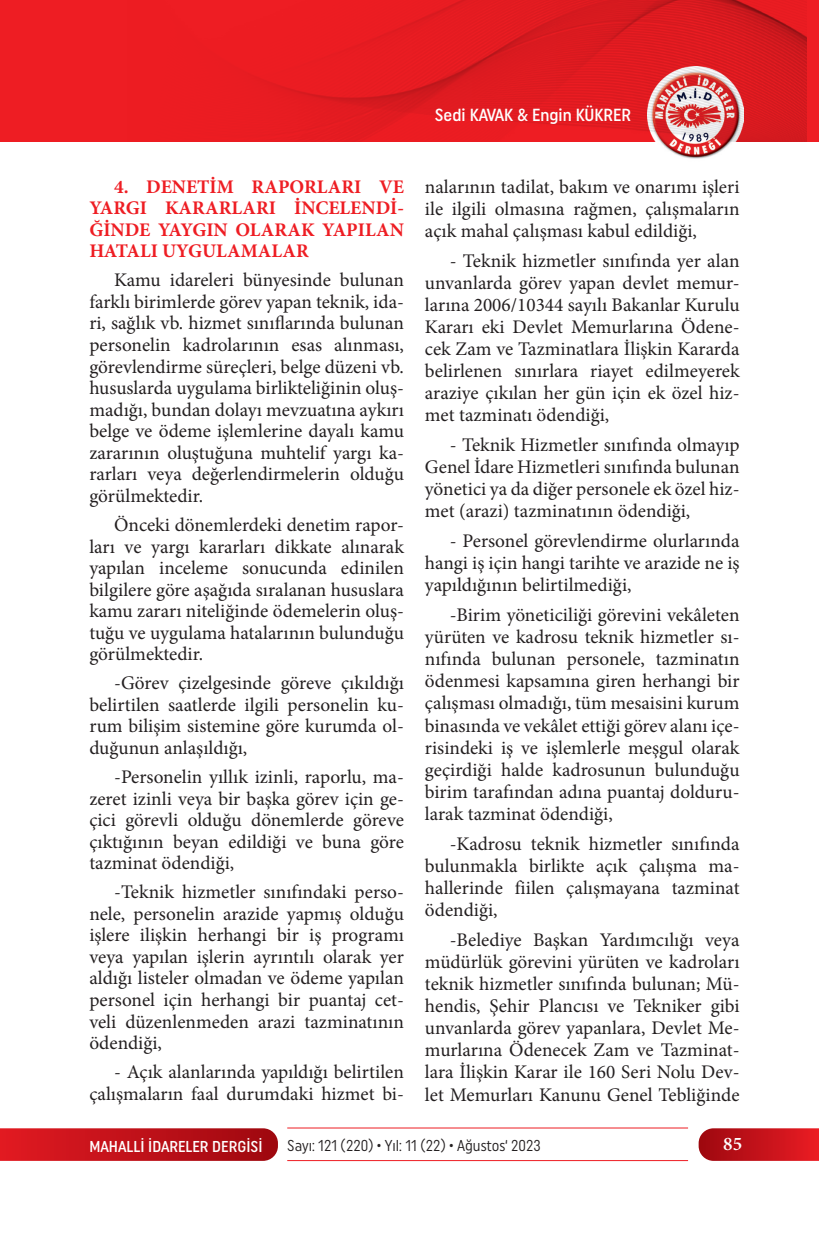
<style>
.page{position:relative;width:819px;height:1241px;background:#fff}
.page>*{position:absolute;margin:0;border:0;box-sizing:border-box;transform-origin:0 0}
.t1{font:19.25px/22.1px "Minion Pro";color:#231f20;text-align:justify}
.t2{font:700 19.25px/21.5px "Minion Pro";color:#ee1d23;text-align:justify}
.t3{font:600 19.25px "Minion Pro";color:#fff}
.t4{font:500 17.5px "Uniform Condensed";color:#fff}
.t5{font:15.75px "Uniform Condensed";color:#231f20;scale:.95 1}
.t6{font:500 15.75px "Uniform Condensed";color:#fff}
</style>
<div class="page">
<svg style="left:0;top:1128px;width:278px;height:32px;background:#c1151c"></svg>
<svg style="left:698px;top:1128px;width:121px;height:32px;background:#c61a22"></svg>
<hr style="left:287px;top:1127px;width:401px;height:1px;background:#ee1d23">
<hr style="left:287px;top:1159px;width:401px;height:1px;background:#ee1d23">
<div style="left:0;top:0;width:819px;height:141px;background:#ee1d23"></div>
<img style="left:647px;top:141px;width:96px;height:18px">
<img style="left:256px;top:0;width:550px;height:141px">
<p class="t4" style="left:435px;top:105px;width:198px">Sedi KAVAK &amp; Engin KÜKRER</p>
<p class="t2" style="left:89px;top:175px;width:316px;text-indent:25px">4. DENETİM RAPORLARI VE YARGI KARARLARI İNCELENDİ-ĞİNDE YAYGIN OLARAK YAPILAN HATALI UYGULAMALAR</p>
<p class="t1" style="left:89px;top:269px;width:316px;line-height:21.5px;text-indent:25px">Kamu idareleri bünyesinde bulunan farklı birimlerde görev yapan teknik, ida&shy;ri, sağlık vb. hizmet sınıflarında bulunan personelin kadrolarının esas alınması, görevlendirme süreçleri, belge düzeni vb. hususlarda uygulama birlikteliğinin oluş&shy;madığı, bundan dolayı mevzuatına aykırı belge ve ödeme işlemlerine dayalı kamu zararının oluştuğuna muhtelif yargı ka&shy;rarları veya değerlendirmelerin olduğu görülmektedir.</p>
<p class="t1" style="left:89px;top:514px;width:316px;line-height:21.5px;text-indent:25px">Önceki dönemlerdeki denetim rapor&shy;ları ve yargı kararları dikkate alınarak yapılan inceleme sonucunda edinilen bilgilere göre aşağıda sıralanan hususlara kamu zararı niteliğinde ödemelerin oluş&shy;tuğu ve uygulama hatalarının bulunduğu görülmektedir.</p>
<p class="t1" style="left:89px;top:672px;width:316px;line-height:21.5px;text-indent:25px">-Görev çizelgesinde göreve çıkıldığı belirtilen saatlerde ilgili personelin ku&shy;rum bilişim sistemine göre kurumda ol&shy;duğunun anlaşıldığı,</p>
<p class="t1" style="left:89px;top:766px;width:316px;line-height:21.5px;text-indent:25px">-Personelin yıllık izinli, raporlu, ma&shy;zeret izinli veya bir başka görev için ge&shy;çici görevli olduğu dönemlerde göreve çıktığının beyan edildiği ve buna göre tazminat ödendiği,</p>
<p class="t1" style="left:89px;top:881px;width:316px;line-height:21.5px;text-indent:25px">-Teknik hizmetler sınıfındaki perso&shy;nele, personelin arazide yapmış olduğu işlere ilişkin herhangi bir iş programı veya yapılan işlerin ayrıntılı olarak yer aldığı listeler olmadan ve ödeme yapılan personel için herhangi bir puantaj cet&shy;veli düzenlenmeden arazi tazminatının ödendiği,</p>
<p class="t1" style="left:89px;top:1061px;width:316px;text-align:right">- Açık alanlarında yapıldığı belirtilen çalışmaların faal durumdaki hizmet bi-</p>
<p class="t1" style="left:425px;top:175px;width:316px">nalarının tadilat, bakım ve onarımı işleri ile ilgili olmasına rağmen, çalışmaların açık mahal çalışması kabul edildiği,</p>
<p class="t1" style="left:425px;top:249px;width:316px;text-indent:25px">- Teknik hizmetler sınıfında yer alan unvanlarda görev yapan devlet memur&shy;larına 2006/10344 sayılı Bakanlar Kurulu Kararı eki Devlet Memurlarına Ödene&shy;cek Zam ve Tazminatlara İlişkin Kararda belirlenen sınırlara riayet edilmeyerek araziye çıkılan her gün için ek özel hiz&shy;met tazminatı ödendiği,</p>
<p class="t1" style="left:425px;top:434px;width:316px;text-indent:25px">- Teknik Hizmetler sınıfında olmayıp Genel İdare Hizmetleri sınıfında bulunan yönetici ya da diğer personele ek özel hiz&shy;met (arazi) tazminatının ödendiği,</p>
<p class="t1" style="left:425px;top:530px;width:316px;text-indent:25px">- Personel görevlendirme olurlarında hangi iş için hangi tarihte ve arazide ne iş yapıldığının belirtilmediği,</p>
<p class="t1" style="left:425px;top:603px;width:316px;text-indent:25px">-Birim yöneticiliği görevini vekâleten yürüten ve kadrosu teknik hizmetler sı&shy;nıfında bulunan personele, tazminatın ödenmesi kapsamına giren herhangi bir çalışması olmadığı, tüm mesaisini kurum binasında ve vekâlet ettiği görev alanı içe&shy;risindeki iş ve işlemlerle meşgul olarak geçirdiği halde kadrosunun bulunduğu birim tarafından adına puantaj dolduru&shy;larak tazminat ödendiği,</p>
<p class="t1" style="left:425px;top:832px;width:316px;text-indent:25px">-Kadrosu teknik hizmetler sınıfında bulunmakla birlikte açık çalışma ma&shy;hallerinde fiilen çalışmayana tazminat ödendiği,</p>
<p class="t1" style="left:425px;top:928px;width:316px;text-indent:25px">-Belediye Başkan Yardımcılığı veya müdürlük görevini yürüten ve kadroları teknik hizmetler sınıfında bulunan; Mü&shy;hendis, Şehir Plancısı ve Tekniker gibi unvanlarda görev yapanlara, Devlet Me&shy;murlarına Ödenecek Zam ve Tazminat&shy;lara İlişkin Karar ile 160 Seri Nolu Dev&shy;let Memurları Kanunu Genel Tebliğinde</p>
<p class="t6" style="left:89px;top:1136px;width:175px">MAHALLİ İDARELER DERGİSİ</p>
<p class="t5" style="left:287px;top:1136px;width:268px">Sayı: 121 (220) • Yıl: 11 (22) • Ağustos‘ 2023</p>
<p class="t3" style="left:723px;top:1130px;width:20px">85</p>
</div>
